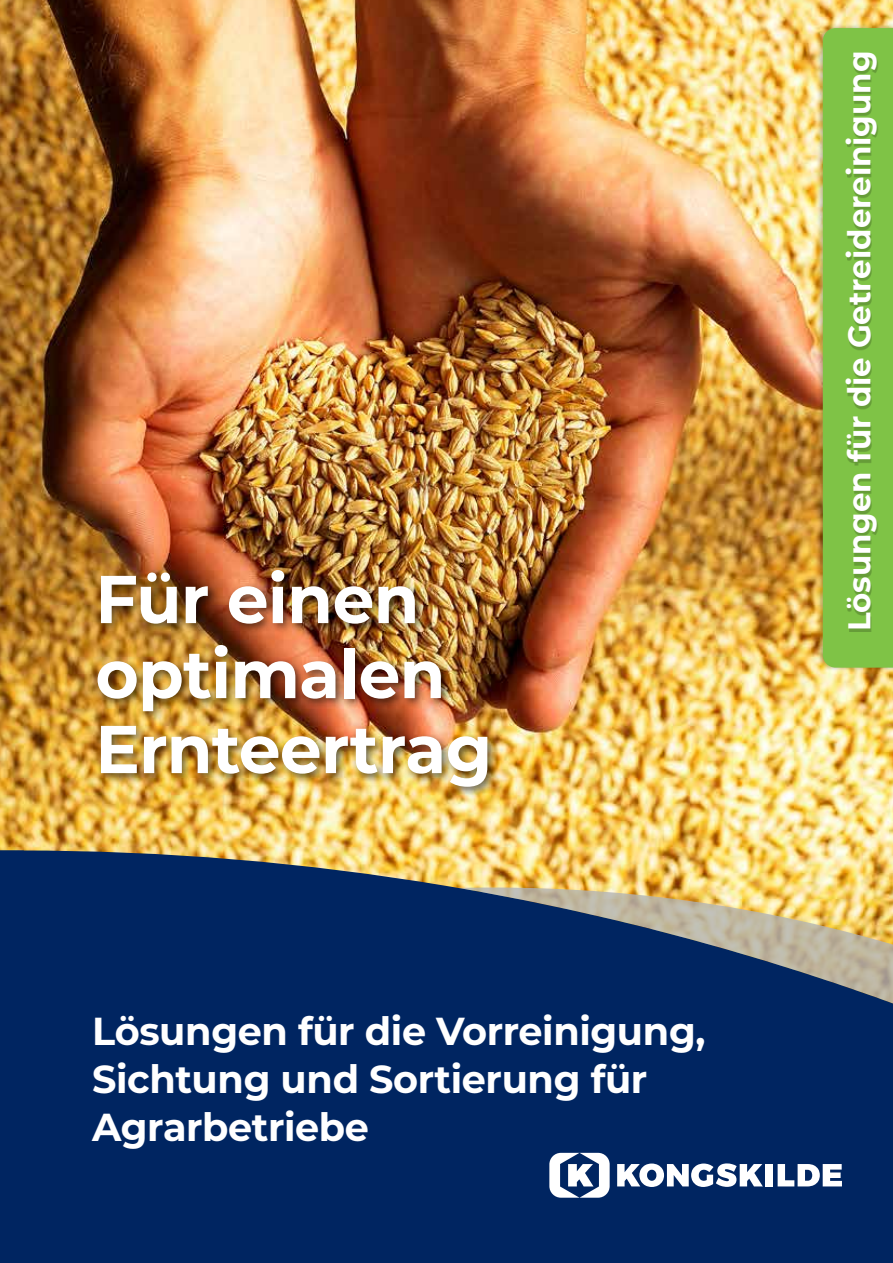
<style>
.page{position:relative;width:893px;height:1263px;background:#fff}
.page>*{position:absolute;margin:0;border:0;box-sizing:border-box;transform-origin:0 0}
.t1{font:700 67.5px/75px "Montserrat";letter-spacing:-.01em;color:#fff}
.t2{font:700 39px/48px "Montserrat";letter-spacing:-.01em;color:#fff}
.t3{font:700 31.5px "Montserrat";color:#fff}
</style>
<div class="page">
<img style="left:0;top:0;width:893px;height:850px">
<svg style="left:24px;top:850px;width:869px;height:413px;background:#1c3965"></svg>
<div style="left:0;top:850px;width:24px;height:413px;background:#002561"></div>
<svg style="left:617px;top:1163px;width:146px;height:24px"></svg>
<div style="left:766px;top:1164px;width:7px;height:22px;background:#fff"></div>
<svg style="left:778px;top:1164px;width:64px;height:22px"></svg>
<svg style="left:549px;top:1153px;width:61px;height:45px"></svg>
<div style="left:92px;top:566px;width:406px;height:232px;background:#000;opacity:.6"></div>
<div style="left:816px;top:23px;width:77px;height:649px;background:#000;opacity:.25"></div>
<div style="left:823px;top:28px;width:70px;height:640px;background:#7fc346"></div>
<div style="left:847px;top:55px;width:31px;height:576px;background:#000;opacity:.2"></div>
<h1 class="t1" style="left:95px;top:558px;width:398px">Für einen optimalen<br>Ernteertrag</h1>
<p class="t2" style="left:92px;top:1005px;width:615px">Lösungen für die Vorreinigung,<br>Sichtung und Sortierung für<br>Agrarbetriebe</p>
<p class="t3" style="left:836px;top:631px;width:582px;rotate:-90deg">Lösungen für die Getreidereinigung</p>
</div>
